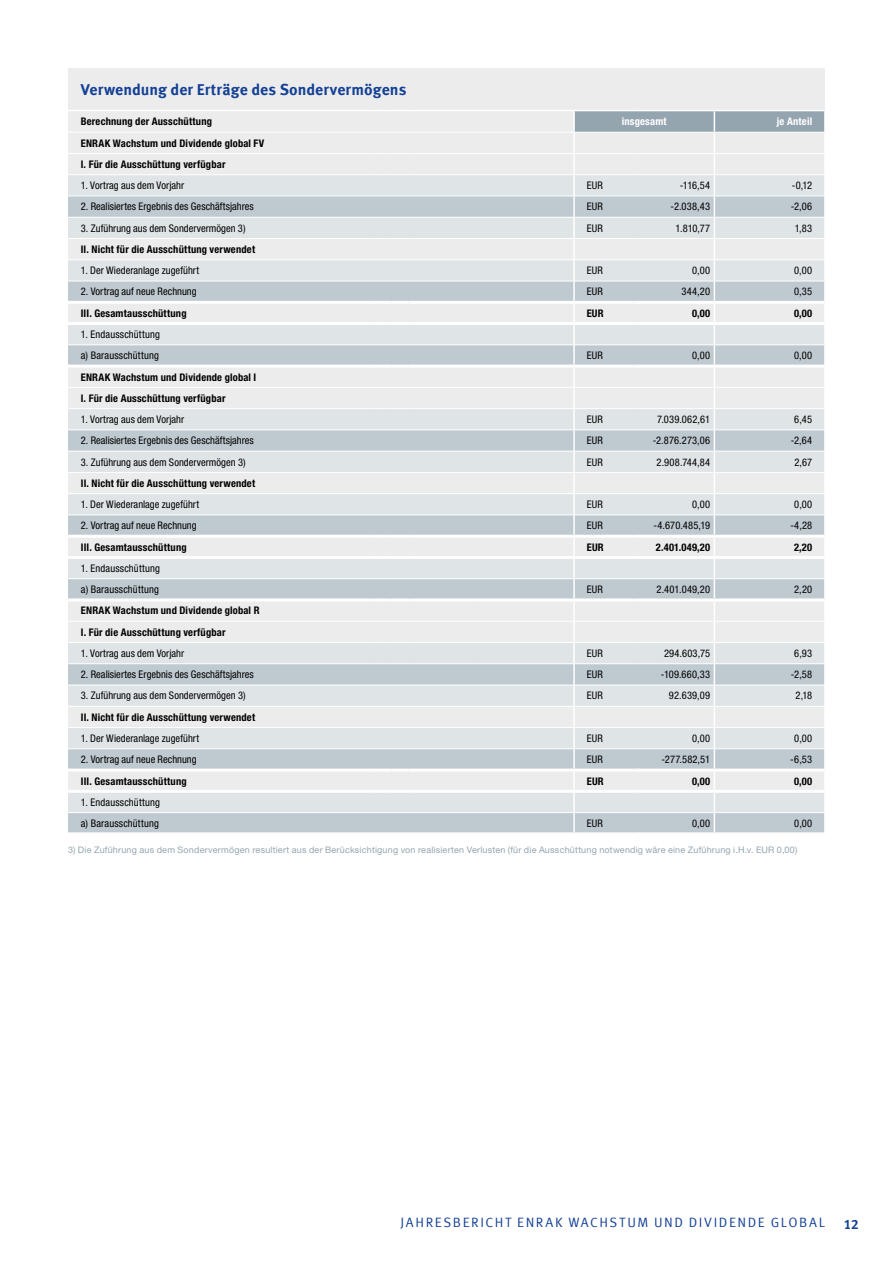
<style>
.page{position:relative;width:893px;height:1263px;background:#fff}
.page>*{position:absolute;margin:0;border:0;box-sizing:border-box;transform-origin:0 0}
.t1{font:700 15.75px "Meta Offc Pro";letter-spacing:.005em;color:#134094}
.t2{font:13.5px "Meta Offc Pro Norm";letter-spacing:.115em;color:#134094}
.t3{font:700 13.5px "Meta Offc Pro";color:#134094}
.t4{font:condensed 10.5px/21.3px "Helvetica Neue LTW1 G";letter-spacing:.005em;color:#000}
.t5{font:700 condensed 10.5px/21.3px "Helvetica Neue LTW1 G";letter-spacing:.02em;color:#000}
.t6{font:700 condensed 10.5px "Helvetica Neue LTW1 G";letter-spacing:.02em;color:#fff}
.t7{font:9px "Helvetica Neue LTW1 G";letter-spacing:.025em;color:#94a5b0}
</style>
<div class="page">
<div style="left:68px;top:68px;width:757px;height:42px;background:#ececed"></div>
<svg style="left:68px;top:110px;width:757px;height:722px;background:#dde1e4"></svg>
<hr style="left:408px;top:727px;width:64px;height:1px;background:#fff">
<hr style="left:472px;top:727px;width:102px;height:1px;background:#fff">
<hr style="left:574px;top:727px;width:60px;height:1px;background:#fff">
<hr style="left:634px;top:727px;width:80px;height:1px;background:#fff">
<hr style="left:714px;top:727px;width:110px;height:1px;background:#fff">
<hr style="left:68px;top:365px;width:306px;height:3px;background:#fff">
<hr style="left:374px;top:365px;width:17px;height:3px;background:#fff">
<hr style="left:391px;top:365px;width:17px;height:3px;background:#fff">
<hr style="left:408px;top:365px;width:64px;height:3px;background:#fff">
<hr style="left:472px;top:365px;width:102px;height:3px;background:#fff">
<hr style="left:574px;top:365px;width:60px;height:3px;background:#fff">
<hr style="left:634px;top:365px;width:80px;height:3px;background:#fff">
<hr style="left:714px;top:365px;width:110px;height:3px;background:#fff">
<hr style="left:68px;top:598px;width:306px;height:3px;background:#fff">
<hr style="left:374px;top:598px;width:17px;height:3px;background:#fff">
<hr style="left:391px;top:598px;width:17px;height:3px;background:#fff">
<hr style="left:408px;top:598px;width:64px;height:3px;background:#fff">
<hr style="left:472px;top:598px;width:102px;height:3px;background:#fff">
<hr style="left:574px;top:598px;width:60px;height:3px;background:#fff">
<hr style="left:634px;top:598px;width:80px;height:3px;background:#fff">
<hr style="left:714px;top:598px;width:110px;height:3px;background:#fff">
<h1 class="t1" style="left:81px;top:78px;width:327px">Verwendung der Erträge des Sondervermögens</h1>
<p class="t5" style="left:81px;top:111px;width:133px">Berechnung der Ausschüttung</p>
<p class="t6" style="left:622px;top:115px;width:46px">insgesamt</p>
<p class="t6" style="left:777px;top:115px;width:37px">je Anteil</p>
<p class="t5" style="left:81px;top:132px;width:185px">ENRAK Wachstum und Dividende global FV<br>I. Für die Ausschüttung verfügbar</p>
<p class="t4" style="left:81px;top:175px;width:105px">1. Vortrag aus dem Vorjahr</p>
<p class="t4" style="left:587px;top:175px;width:18px">EUR</p>
<p class="t4" style="left:680px;top:175px;width:32px">-116,54</p>
<p class="t4" style="left:792px;top:175px;width:22px">-0,12</p>
<p class="t4" style="left:81px;top:196px;width:175px">2. Realisiertes Ergebnis des Geschäftsjahres</p>
<p class="t4" style="left:587px;top:196px;width:18px">EUR</p>
<p class="t4" style="left:670px;top:196px;width:41px">-2.038,43</p>
<p class="t4" style="left:791px;top:196px;width:23px">-2,06</p>
<p class="t4" style="left:81px;top:217px;width:166px">3. Zuführung aus dem Sondervermögen 3)</p>
<p class="t4" style="left:587px;top:217px;width:18px">EUR</p>
<p class="t4" style="left:675px;top:217px;width:36px">1.810,77</p>
<p class="t4" style="left:795px;top:217px;width:19px">1,83</p>
<p class="t5" style="left:81px;top:239px;width:176px">II. Nicht für die Ausschüttung verwendet</p>
<p class="t4" style="left:81px;top:260px;width:120px">1. Der Wiederanlage zugeführt</p>
<p class="t4" style="left:587px;top:260px;width:18px">EUR</p>
<p class="t4" style="left:692px;top:260px;width:19px">0,00</p>
<p class="t4" style="left:794px;top:260px;width:19px">0,00</p>
<p class="t4" style="left:81px;top:281px;width:117px">2. Vortrag auf neue Rechnung</p>
<p class="t4" style="left:587px;top:281px;width:18px">EUR</p>
<p class="t4" style="left:681px;top:281px;width:30px">344,20</p>
<p class="t4" style="left:794px;top:281px;width:19px">0,35</p>
<p class="t5" style="left:81px;top:302px;width:107px">III. Gesamtausschüttung</p>
<p class="t5" style="left:587px;top:302px;width:18px">EUR</p>
<p class="t5" style="left:692px;top:302px;width:19px">0,00</p>
<p class="t5" style="left:794px;top:302px;width:19px">0,00</p>
<p class="t4" style="left:81px;top:324px;width:81px">1. Endausschüttung a) Barausschüttung</p>
<p class="t4" style="left:587px;top:345px;width:18px">EUR</p>
<p class="t4" style="left:692px;top:345px;width:19px">0,00</p>
<p class="t4" style="left:794px;top:345px;width:19px">0,00</p>
<p class="t5" style="left:81px;top:366px;width:177px">ENRAK Wachstum und Dividende global I<br>I. Für die Ausschüttung verfügbar</p>
<p class="t4" style="left:81px;top:409px;width:105px">1. Vortrag aus dem Vorjahr</p>
<p class="t4" style="left:587px;top:409px;width:18px">EUR</p>
<p class="t4" style="left:657px;top:409px;width:54px">7.039.062,61</p>
<p class="t4" style="left:794px;top:409px;width:19px">6,45</p>
<p class="t4" style="left:81px;top:430px;width:175px">2. Realisiertes Ergebnis des Geschäftsjahres</p>
<p class="t4" style="left:587px;top:430px;width:18px">EUR</p>
<p class="t4" style="left:653px;top:430px;width:59px">-2.876.273,06</p>
<p class="t4" style="left:791px;top:430px;width:23px">-2,64</p>
<p class="t4" style="left:81px;top:451px;width:166px">3. Zuführung aus dem Sondervermögen 3)</p>
<p class="t4" style="left:587px;top:451px;width:18px">EUR</p>
<p class="t4" style="left:657px;top:451px;width:55px">2.908.744,84</p>
<p class="t4" style="left:794px;top:451px;width:19px">2,67</p>
<p class="t5" style="left:81px;top:472px;width:176px">II. Nicht für die Ausschüttung verwendet</p>
<p class="t4" style="left:81px;top:494px;width:120px">1. Der Wiederanlage zugeführt</p>
<p class="t4" style="left:587px;top:494px;width:18px">EUR</p>
<p class="t4" style="left:692px;top:494px;width:19px">0,00</p>
<p class="t4" style="left:794px;top:494px;width:19px">0,00</p>
<p class="t4" style="left:81px;top:515px;width:117px">2. Vortrag auf neue Rechnung</p>
<p class="t4" style="left:587px;top:515px;width:18px">EUR</p>
<p class="t4" style="left:654px;top:515px;width:58px">-4.670.485,19</p>
<p class="t4" style="left:790px;top:515px;width:23px">-4,28</p>
<p class="t5" style="left:81px;top:536px;width:107px">III. Gesamtausschüttung</p>
<p class="t5" style="left:587px;top:536px;width:18px">EUR</p>
<p class="t5" style="left:656px;top:536px;width:56px">2.401.049,20</p>
<p class="t5" style="left:794px;top:536px;width:20px">2,20</p>
<p class="t4" style="left:81px;top:558px;width:81px">1. Endausschüttung a) Barausschüttung</p>
<p class="t4" style="left:587px;top:579px;width:18px">EUR</p>
<p class="t4" style="left:657px;top:579px;width:55px">2.401.049,20</p>
<p class="t4" style="left:794px;top:579px;width:20px">2,20</p>
<p class="t5" style="left:81px;top:600px;width:180px">ENRAK Wachstum und Dividende global R<br>I. Für die Ausschüttung verfügbar</p>
<p class="t4" style="left:81px;top:643px;width:105px">1. Vortrag aus dem Vorjahr</p>
<p class="t4" style="left:587px;top:643px;width:18px">EUR</p>
<p class="t4" style="left:664px;top:643px;width:48px">294.603,75</p>
<p class="t4" style="left:794px;top:643px;width:19px">6,93</p>
<p class="t4" style="left:81px;top:664px;width:175px">2. Realisiertes Ergebnis des Geschäftsjahres</p>
<p class="t4" style="left:587px;top:664px;width:18px">EUR</p>
<p class="t4" style="left:661px;top:664px;width:51px">-109.660,33</p>
<p class="t4" style="left:791px;top:664px;width:23px">-2,58</p>
<p class="t4" style="left:81px;top:685px;width:166px">3. Zuführung aus dem Sondervermögen 3)</p>
<p class="t4" style="left:587px;top:685px;width:18px">EUR</p>
<p class="t4" style="left:669px;top:685px;width:43px">92.639,09</p>
<p class="t4" style="left:796px;top:685px;width:18px">2,18</p>
<p class="t5" style="left:81px;top:706px;width:176px">II. Nicht für die Ausschüttung verwendet</p>
<p class="t4" style="left:81px;top:728px;width:120px">1. Der Wiederanlage zugeführt</p>
<p class="t4" style="left:587px;top:728px;width:18px">EUR</p>
<p class="t4" style="left:692px;top:728px;width:19px">0,00</p>
<p class="t4" style="left:794px;top:728px;width:19px">0,00</p>
<p class="t4" style="left:81px;top:749px;width:117px">2. Vortrag auf neue Rechnung</p>
<p class="t4" style="left:587px;top:749px;width:18px">EUR</p>
<p class="t4" style="left:661px;top:749px;width:50px">-277.582,51</p>
<p class="t4" style="left:790px;top:749px;width:23px">-6,53</p>
<p class="t5" style="left:81px;top:770px;width:107px">III. Gesamtausschüttung</p>
<p class="t5" style="left:587px;top:770px;width:18px">EUR</p>
<p class="t5" style="left:692px;top:770px;width:19px">0,00</p>
<p class="t5" style="left:794px;top:770px;width:19px">0,00</p>
<p class="t4" style="left:81px;top:791px;width:81px">1. Endausschüttung a) Barausschüttung</p>
<p class="t4" style="left:587px;top:813px;width:18px">EUR</p>
<p class="t4" style="left:692px;top:813px;width:19px">0,00</p>
<p class="t4" style="left:794px;top:813px;width:19px">0,00</p>
<p class="t7" style="left:68px;top:844px;width:731px">3) Die Zuführung aus dem Sondervermögen resultiert aus der Berücksichtigung von realisierten Verlusten (für die Ausschüttung notwendig wäre eine Zuführung i.H.v. EUR 0,00)</p>
<p class="t2" style="left:400px;top:1211px;width:191px">JAHRESBERICHT ENRAK WACHST</p>
<p class="t2" style="left:627px;top:1211px;width:96px">UM UND DIVIDENDE</p>
<p class="t2" style="left:771px;top:1211px;width:28px">GLOBA</p>
<p class="t2" style="left:819px;top:1211px;width:8px">L</p>
<p class="t3" style="left:844px;top:1214px;width:17px">12</p>
</div>
